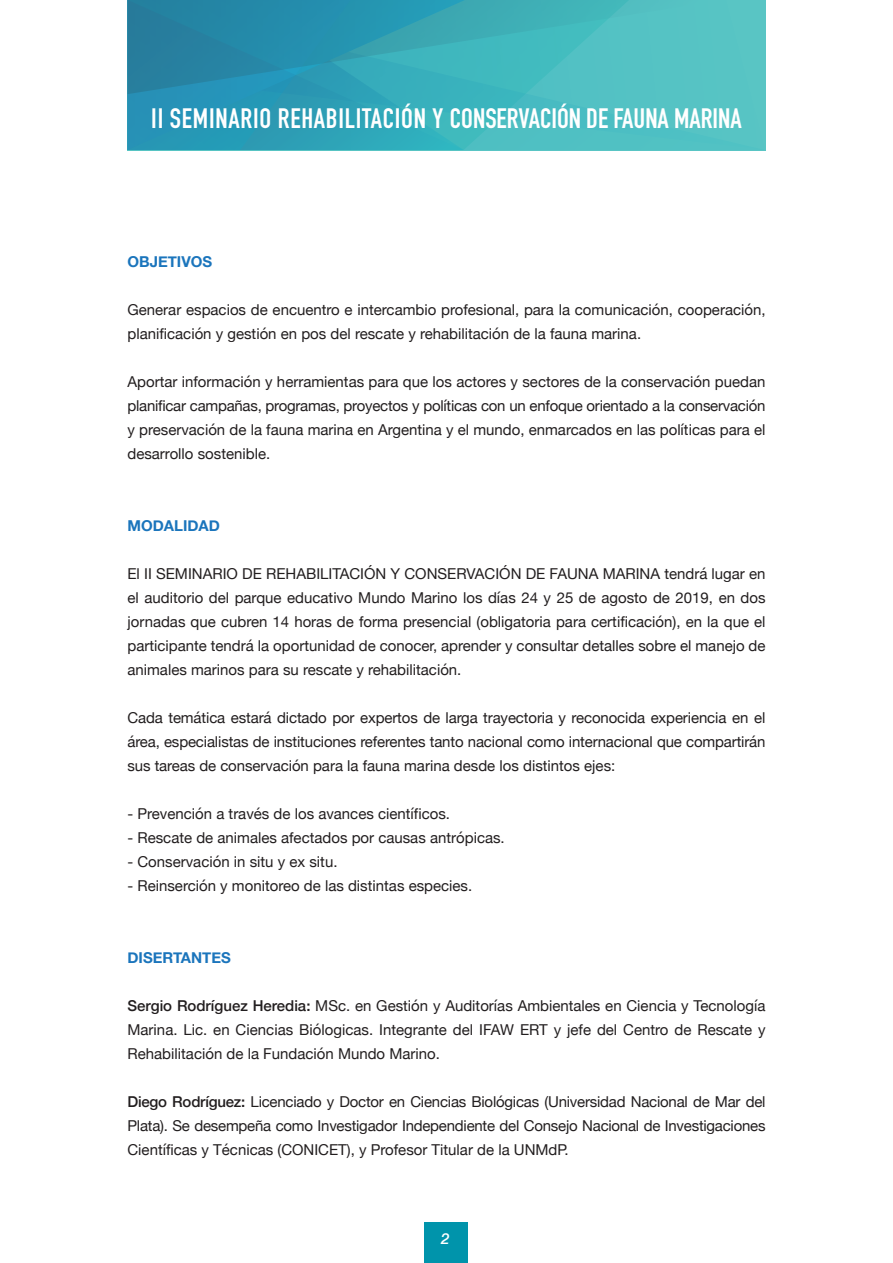
<style>
.page{position:relative;width:893px;height:1263px;background:#fff}
.page>*{position:absolute;margin:0;border:0;box-sizing:border-box;transform-origin:0 0}
.t1{font:700 27.75px "DIN Condensed";color:#fff}
.t2{font:15px/24px "Helvetica Neue";color:#221e1f;text-align:justify}
.t3{font:700 15px "Helvetica Neue";color:#1b75bc}
.t4{font:italic 500 15px "Helvetica Neue";color:#fff}
.s1{font-weight:500}
</style>
<div class="page">
<div style="left:425px;top:1222px;width:43px;height:41px;background:#0094ab"></div>
<svg style="left:465px;top:0;width:300px;height:150px;background:#50c0c3"></svg>
<svg style="left:127px;top:94px;width:337px;height:56px;background:#2c9fb7"></svg>
<svg style="left:127px;top:0;width:599px;height:94px;background:#39a5b5"></svg>
<h1 class="t1" style="left:151px;top:100px;width:592px">II SEMINARIO REHABILITACIÓN Y CONSERVACIÓN DE FAUNA MARINA</h1>
<p class="t3" style="left:127px;top:250px;width:86px">OBJETIVOS</p>
<p class="t2" style="left:127px;top:299px;width:640px">Generar espacios de encuentro e intercambio profesional, para la comunicación, cooperación, planificación y gestión en pos del rescate y rehabilitación de la fauna marina.</p>
<p class="t2" style="left:127px;top:371px;width:640px">Aportar información y herramientas para que los actores y sectores de la conservación puedan planificar campañas, programas, proyectos y políticas con un enfoque orientado a la conservación y preservación de la fauna marina en Argentina y el mundo, enmarcados en las políticas para el desarrollo sostenible.</p>
<p class="t3" style="left:127px;top:514px;width:94px">MODALIDAD</p>
<p class="t2" style="left:127px;top:563px;width:640px">El II SEMINARIO DE REHABILITACIÓN Y CONSERVACIÓN DE FAUNA MARINA tendrá lugar en el auditorio del parque educativo Mundo Marino los días 24 y 25 de agosto de 2019, en dos jornadas que cubren 14 horas de forma presencial (obligatoria para certificación), en la que el participante tendrá la oportunidad de conocer, aprender y consultar detalles sobre el manejo de animales marinos para su rescate y rehabilitación.</p>
<p class="t2" style="left:127px;top:707px;width:640px">Cada temática estará dictado por expertos de larga trayectoria y reconocida experiencia en el área, especialistas de instituciones referentes tanto nacional como internacional que compartirán sus tareas de conservación para la fauna marina desde los distintos ejes:</p>
<p class="t2" style="left:127px;top:803px;width:324px">- Prevención a través de los avances científicos.</p>
<p class="t2" style="left:127px;top:827px;width:379px">- Rescate de animales afectados por causas antrópicas.</p>
<p class="t2" style="left:127px;top:851px;width:212px">- Conservación in situ y ex situ.</p>
<p class="t2" style="left:127px;top:875px;width:346px">- Reinserción y monitoreo de las distintas especies.</p>
<p class="t3" style="left:127px;top:946px;width:105px">DISERTANTES</p>
<p class="t2" style="left:127px;top:995px;width:640px"><span class="s1">Sergio Rodríguez Heredia:</span> MSc. en Gestión y Auditorías Ambientales en Ciencia y Tecnología Marina. Lic. en Ciencias Biólogicas. Integrante del IFAW ERT y jefe del Centro de Rescate y Rehabilitación de la Fundación Mundo Marino.</p>
<p class="t2" style="left:127px;top:1091px;width:640px"><span class="s1">Diego Rodríguez:</span> Licenciado y Doctor en Ciencias Biológicas (Universidad Nacional de Mar del Plata). Se desempeña como Investigador Independiente del Consejo Nacional de Investigaciones Científicas y Técnicas (CONICET), y Profesor Titular de la UNMdP.</p>
<p class="t4" style="left:441px;top:1226px;width:10px">2</p>
</div>
